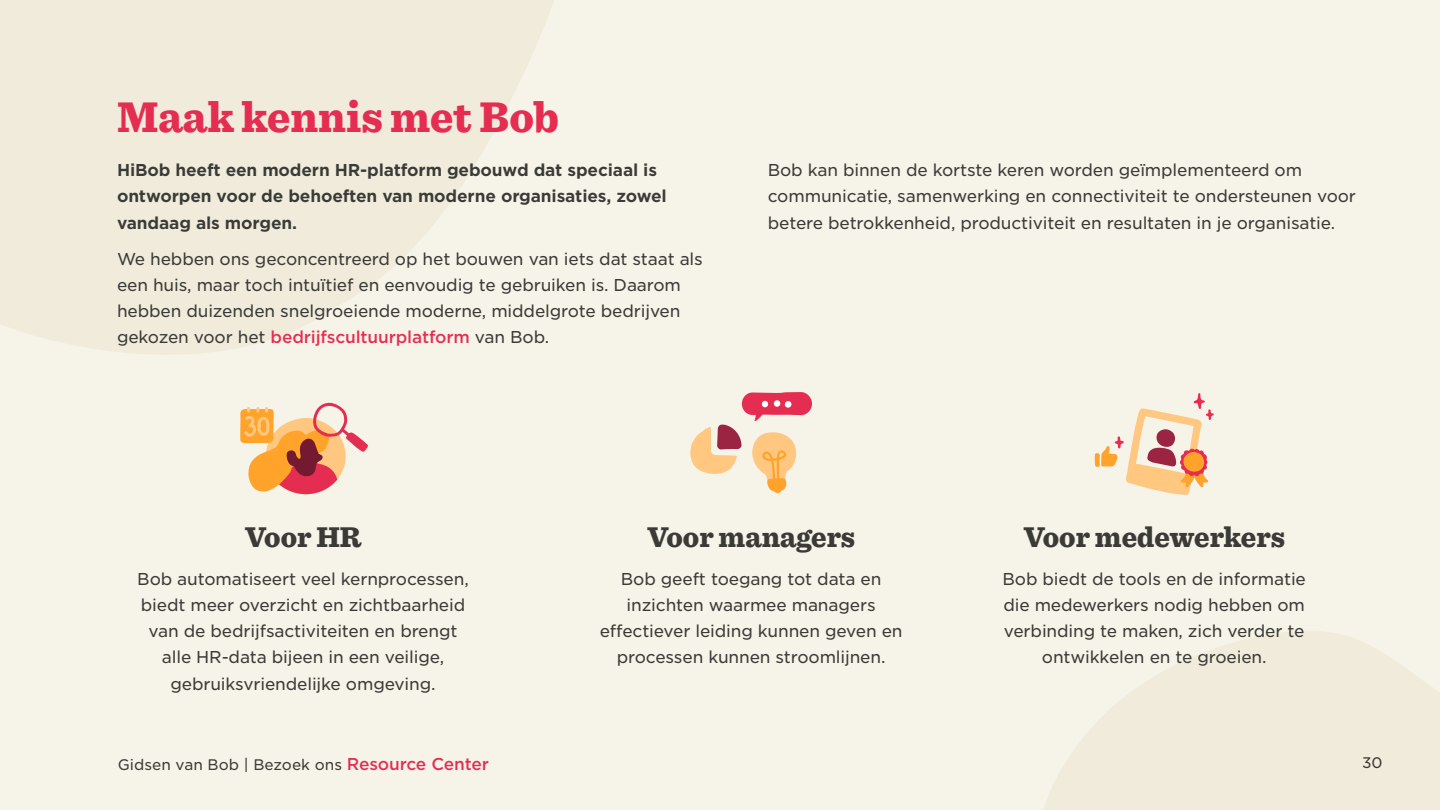
<style>
.page{position:relative;width:1440px;height:810px;background:#f6f3e8}
.page>*{position:absolute;margin:0;border:0;box-sizing:border-box;transform-origin:0 0}
.t1{font:900 45px "Sentinel";color:#e52c51;scale:.95 1}
.t2{font:900 30px "Sentinel";color:#3a3a37;scale:.95 1}
.t3{font:16.5px/26.2px "Gotham S Sm";letter-spacing:-.01em;color:#3a3a37;text-align:center}
.t4{font:700 16.5px/26.2px "Gotham S Sm";letter-spacing:-.01em;color:#3a3a37}
.t5{font:500 16.5px "Gotham S Sm";letter-spacing:-.01em;color:#e52c51}
.t6{font:14.7px "Gotham S Sm";color:#3a3a37}
.s1{font-weight:500;color:#e52c51}
</style>
<div class="page">
<svg style="left:0;top:0;width:554px;height:355px;fill:#f0ebdb"></svg>
<svg style="left:1044px;top:631px;width:396px;height:179px;fill:#f0ebdb"></svg>
<svg style="left:1095px;top:393px;width:119px;height:102px"></svg>
<svg style="left:240px;top:402px;width:128px;height:92px"></svg>
<svg style="left:690px;top:392px;width:122px;height:101px"></svg>
<h1 class="t1" style="left:117px;top:90px;width:467px">Maak kennis met Bob</h1>
<p class="t4" style="left:117px;top:157px;width:551px">HiBob heeft een modern HR-platform gebouwd dat speciaal is ontworpen voor de behoeften van moderne organisaties, zowel vandaag als morgen.</p>
<p class="t3" style="left:117px;top:245px;width:587px;text-align:left">We hebben ons geconcentreerd op het bouwen van iets dat staat als een huis, maar toch intuïtief en eenvoudig te gebruiken is. Daarom hebben duizenden snelgroeiende moderne, middelgrote bedrijven gekozen voor het <span class="s1">bedrijfscultuurplatform</span> van Bob.</p>
<p class="t3" style="left:768px;top:156px;width:590px;text-align:left">Bob kan binnen de kortste keren worden geïmplementeerd om communicatie, samenwerking en connectiviteit te ondersteunen voor betere betrokkenheid, productiviteit en resultaten in je organisatie.</p>
<h2 class="t2" style="left:245px;top:519px;width:124px">Voor HR</h2>
<p class="t3" style="left:137px;top:565px;width:333px">Bob automatiseert veel kernprocessen, biedt meer overzicht en zichtbaarheid van de bedrijfsactiviteiten en brengt alle HR-data bijeen in een veilige, gebruiksvriendelijke omgeving.</p>
<h2 class="t2" style="left:647px;top:519px;width:221px">Voor managers</h2>
<p class="t3" style="left:600px;top:565px;width:304px">Bob geeft toegang tot data en inzichten waarmee managers effectiever leiding kunnen geven en processen kunnen stroomlijnen.</p>
<h2 class="t2" style="left:1023px;top:519px;width:277px">Voor medewerkers</h2>
<p class="t3" style="left:1003px;top:565px;width:305px">Bob biedt de tools en de informatie die medewerkers nodig hebben om verbinding te maken, zich verder te ontwikkelen en te groeien.</p>
<p class="t5" style="left:347px;top:752px;width:144px">Resource Center</p>
<p class="t6" style="left:118px;top:754px;width:226px">Gidsen van Bob | Bezoek ons</p>
<p class="t6" style="left:1362px;top:753px;width:22px">30</p>
</div>
